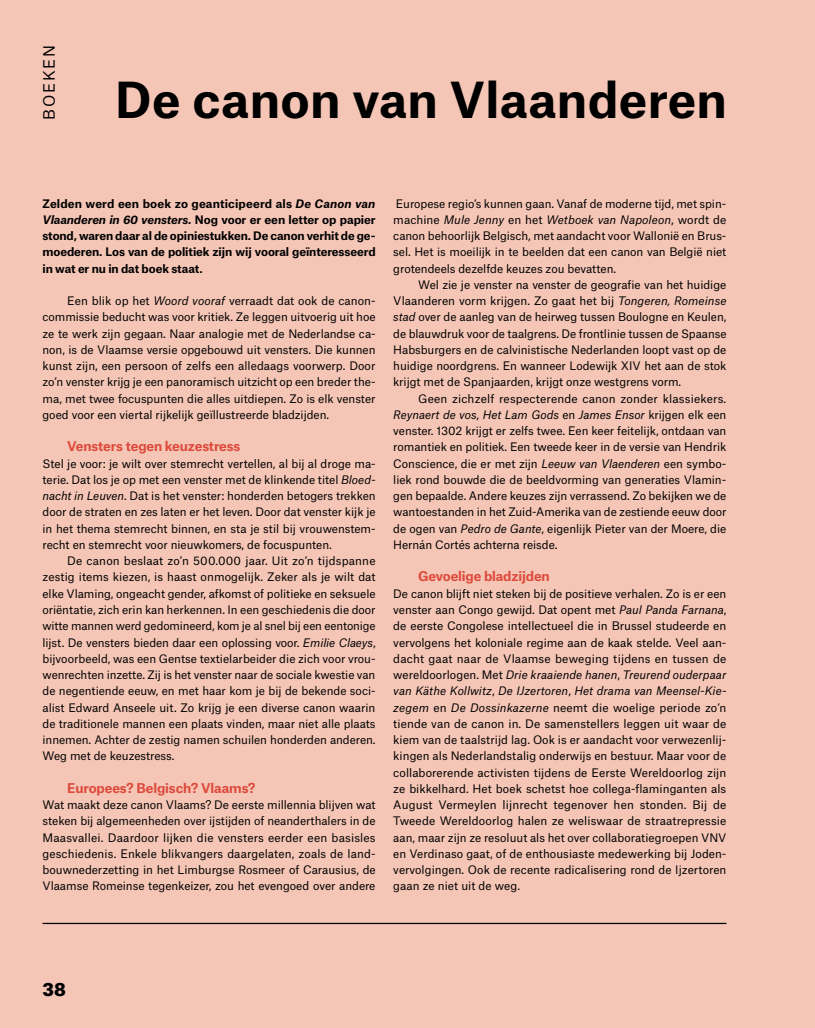
<style>
.page{position:relative;width:815px;height:1028px;background:#f5c6b6}
.page>*{position:absolute;margin:0;border:0;box-sizing:border-box;transform-origin:0 0}
.t1{font:700 47.5px "Atlas Grotesk";letter-spacing:.01em;color:#000}
.t2{font:900 17.5px "Atlas Grotesk";color:#000}
.t3{font:15px "Atlas Grotesk";letter-spacing:.11em;color:#000}
.t4{font:700 12.88px "Atlas Grotesk";letter-spacing:-.01em;color:#dd4a3c}
.t5{font:11.25px/16.2px "Atlas Grotesk";letter-spacing:-.005em;color:#000;text-align:justify}
.t6{font:700 11.25px/16.2px "Atlas Grotesk";letter-spacing:-.01em;color:#000;text-align:justify}
.s1{font-style:italic}
</style>
<div class="page">
<hr style="left:43px;top:922px;width:683px;height:2px;background:#000">
<h3 class="t3" style="left:37px;top:120px;width:76px;rotate:-90deg">BOEKEN</h3>
<h1 class="t1" style="left:115px;top:61px;width:613px">De canon van Vlaanderen</h1>
<p class="t6" style="left:43px;top:194px;width:335px">Zelden werd een boek zo geanticipeerd als <span class="s1">De Canon van Vlaanderen in 60 vensters.</span> Nog voor er een letter op papier stond, waren daar al de opiniestukken. De canon verhit de ge&shy;moederen. Los van de politiek zijn wij vooral geïnteresseerd in wat er nu in dat boek staat.</p>
<p class="t5" style="left:43px;top:291px;width:335px;text-indent:25px">Een blik op het <span class="s1">Woord vooraf</span> verraadt dat ook de canon&shy;commissie beducht was voor kritiek. Ze leggen uitvoerig uit hoe ze te werk zijn gegaan. Naar analogie met de Nederlandse ca&shy;non, is de Vlaamse versie opgebouwd uit vensters. Die kunnen kunst zijn, een persoon of zelfs een alledaags voorwerp. Door zo’n venster krijg je een panoramisch uitzicht op een breder the&shy;ma, met twee focuspunten die alles uitdiepen. Zo is elk venster goed voor een viertal rijkelijk geïllustreerde bladzijden.</p>
<p class="t4" style="left:67px;top:436px;width:175px">Vensters tegen keuzestress</p>
<p class="t5" style="left:43px;top:454px;width:335px">Stel je voor: je wilt over stemrecht vertellen, al bij al droge ma&shy;terie. Dat los je op met een venster met de klinkende titel <span class="s1">Bloed&shy;nacht in Leuven</span>. Dat is het venster: honderden betogers trekken door de straten en zes laten er het leven. Door dat venster kijk je in het thema stemrecht binnen, en sta je stil bij vrouwenstem&shy;recht en stemrecht voor nieuwkomers, de focuspunten.</p>
<p class="t5" style="left:43px;top:551px;width:335px;text-indent:25px">De canon beslaat zo’n 500.000 jaar. Uit zo’n tijdspanne zestig items kiezen, is haast onmogelijk. Zeker als je wilt dat elke Vlaming, ongeacht gender, afkomst of politieke en seksuele oriëntatie, zich erin kan herkennen. In een geschiedenis die door witte mannen werd gedomineerd, kom je al snel bij een eentonige lijst. De vensters bieden daar een oplossing voor. <span class="s1">Emilie Claeys</span>, bijvoorbeeld, was een Gentse textielarbeider die zich voor vrou&shy;wenrechten inzette. Zij is het venster naar de sociale kwestie van de negentiende eeuw, en met haar kom je bij de bekende soci&shy;alist Edward Anseele uit. Zo krijg je een diverse canon waarin de traditionele mannen een plaats vinden, maar niet alle plaats innemen. Achter de zestig namen schuilen honderden anderen.<br>Weg met de keuzestress.</p>
<p class="t4" style="left:67px;top:777px;width:190px">Europees? Belgisch? Vlaams?</p>
<p class="t5" style="left:43px;top:795px;width:335px">Wat maakt deze canon Vlaams? De eerste millennia blijven wat steken bij algemeenheden over ijstijden of neanderthalers in de Maasvallei. Daardoor lijken die vensters eerder een basisles geschiedenis. Enkele blikvangers daargelaten, zoals de land&shy;bouwnederzetting in het Limburgse Rosmeer of Carausius, de Vlaamse Romeinse tegenkeizer, zou het evengoed over andere</p>
<p class="t5" style="left:393px;top:194px;width:335px">Europese regio’s kunnen gaan. Vanaf de moderne tijd, met spin&shy;machine <span class="s1">Mule Jenny</span> en het <span class="s1">Wetboek van Napoleon</span>, wordt de canon behoorlijk Belgisch, met aandacht voor Wallonië en Brus&shy;sel. Het is moeilijk in te beelden dat een canon van België niet grotendeels dezelfde keuzes zou bevatten.</p>
<p class="t5" style="left:393px;top:275px;width:335px;text-indent:25px">Wel zie je venster na venster de geografie van het huidige Vlaanderen vorm krijgen. Zo gaat het bij <span class="s1">Tongeren, Romeinse stad</span> over de aanleg van de heirweg tussen Boulogne en Keulen, de blauwdruk voor de taalgrens. De frontlinie tussen de Spaanse Habsburgers en de calvinistische Nederlanden loopt vast op de huidige noordgrens. En wanneer Lodewijk XIV het aan de stok krijgt met de Spanjaarden, krijgt onze westgrens vorm.</p>
<p class="t5" style="left:393px;top:389px;width:335px;text-indent:25px">Geen zichzelf respecterende canon zonder klassiekers.<br><span class="s1">Reynaert de vos</span>, <span class="s1">Het Lam Gods</span> en <span class="s1">James Ensor</span> krijgen elk een venster. 1302 krijgt er zelfs twee. Een keer feitelijk, ontdaan van romantiek en politiek. Een tweede keer in de versie van Hendrik Conscience, die er met zijn <span class="s1">Leeuw van Vlaenderen</span> een symbo&shy;liek rond bouwde die de beeldvorming van generaties Vlamin&shy;gen bepaalde. Andere keuzes zijn verrassend. Zo bekijken we de wantoestanden in het Zuid-Amerika van de zestiende eeuw door de ogen van <span class="s1">Pedro de Gante</span>, eigenlijk Pieter van der Moere, die Hernán Cortés achterna reisde.</p>
<p class="t4" style="left:418px;top:566px;width:133px">Gevoelige bladzijden</p>
<p class="t5" style="left:393px;top:584px;width:335px">De canon blijft niet steken bij de positieve verhalen. Zo is er een venster aan Congo gewijd. Dat opent met <span class="s1">Paul Panda Farnana</span>, de eerste Congolese intellectueel die in Brussel studeerde en vervolgens het koloniale regime aan de kaak stelde. Veel aan&shy;dacht gaat naar de Vlaamse beweging tijdens en tussen de wereldoorlogen. Met <span class="s1">Drie kraaiende hanen</span>, <span class="s1">Treurend ouderpaar van Käthe Kollwitz</span>, <span class="s1">De IJzertoren</span>, <span class="s1">Het drama van Meensel-Kie&shy;zegem</span> en <span class="s1">De Dossinkazerne</span> neemt die woelige periode zo’n tiende van de canon in. De samenstellers leggen uit waar de kiem van de taalstrijd lag. Ook is er aandacht voor verwezenlij&shy;kingen als Nederlandstalig onderwijs en bestuur. Maar voor de collaborerende activisten tijdens de Eerste Wereldoorlog zijn ze bikkelhard. Het boek schetst hoe collega-flaminganten als August Vermeylen lijnrecht tegenover hen stonden. Bij de Tweede Wereldoorlog halen ze weliswaar de straatrepressie aan, maar zijn ze resoluut als het over collaboratiegroepen VNV en Verdinaso gaat, of de enthousiaste medewerking bij Joden&shy;vervolgingen. Ook de recente radicalisering rond de Ijzertoren gaan ze niet uit de weg.</p>
<h2 class="t2" style="left:43px;top:974px;width:25px">38</h2>
</div>
